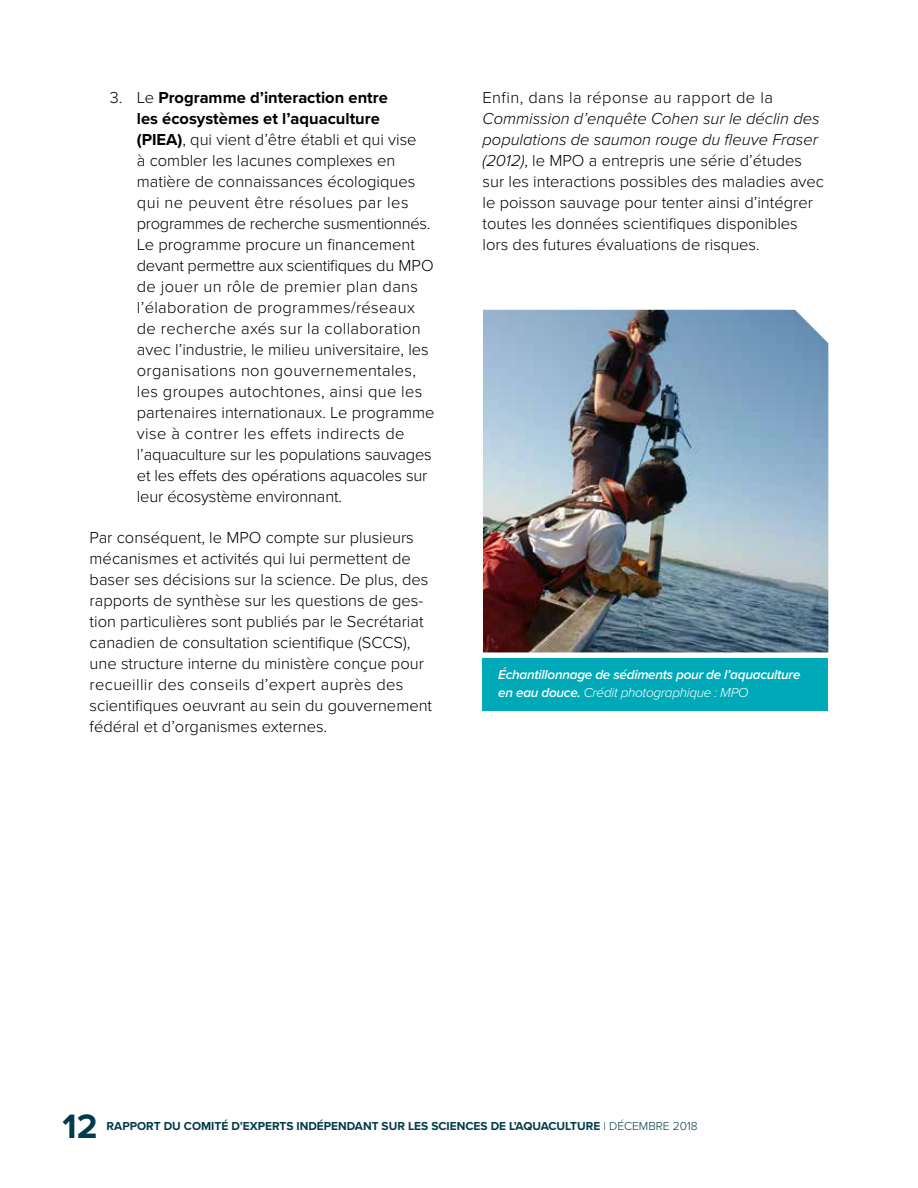
<style>
.page{position:relative;width:918px;height:1188px;background:#fff}
.page>*{position:absolute;margin:0;border:0;box-sizing:border-box;transform-origin:0 0}
.t1{font:700 35.1px "Proxima Nova";color:#003b4b}
.t2{font:300 16.5px/21px "Proxima Nova";color:#000}
.t3{font:300 16.5px "Proxima Nova";letter-spacing:.025em;color:#000}
.t4{font:italic 600 13.5px/18px "Proxima Nova";letter-spacing:-.02em;color:#fff}
.t5{font:700 12px "Proxima Nova";color:#003b4b}
.s1{font-weight:700}
.s2{font-style:italic}
.s3{font-weight:300}
</style>
<div class="page">
<img style="left:483px;top:310px;width:345px;height:342px">
<div style="left:483px;top:658px;width:345px;height:53px;background:#00a9b8"></div>
<p class="t2" style="left:137px;top:87px;width:299px;text-indent:-27px">3. Le <span class="s1">Programme d’interaction entre<br>les écosystèmes et l’aquaculture<br>(PIEA)</span>, qui vient d’être établi et qui vise<br>à combler les lacunes complexes en matière de connaissances écologiques qui ne peuvent être résolues par les programmes de recherche susmentionnés.<br>Le programme procure un financement devant permettre aux scientifiques du MPO de jouer un rôle de premier plan dans l’élaboration de programmes/réseaux de recherche axés sur la collaboration avec l’industrie, le milieu universitaire, les organisations non gouvernementales, les groupes autochtones, ainsi que les partenaires internationaux. Le programme vise à contrer les effets indirects de l’aquaculture sur les populations sauvages et les effets des opérations aquacoles sur leur écosystème environnant.</p>
<p class="t2" style="left:90px;top:527px;width:344px">Par conséquent, le MPO compte sur plusieurs mécanismes et activités qui lui permettent de baser ses décisions sur la science. De plus, des rapports de synthèse sur les questions de ges&shy;tion particulières sont publiés par le Secrétariat canadien de consultation scientifique (SCCS), une structure interne du ministère conçue pour recueillir des conseils d’expert auprès des scientifiques oeuvrant au sein du gouvernement fédéral et d’organismes externes.</p>
<p class="t3" style="left:483px;top:87px;width:292px">Enfin, dans la réponse au rapport de la</p>
<p class="t2" style="left:483px;top:108px;width:343px"><span class="s2">Commission d’enquête Cohen sur le déclin des populations de saumon rouge du fleuve Fraser (2012)</span>, le MPO a entrepris une série d’études sur les interactions possibles des maladies avec le poisson sauvage pour tenter ainsi d’intégrer toutes les données scientifiques disponibles lors des futures évaluations de risques.</p>
<p class="t4" style="left:498px;top:666px;width:304px">Échantillonnage de sédiments pour de l’aquaculture en eau douce. <span class="s3">Crédit photographique : MPO</span></p>
<h1 class="t1" style="left:63px;top:1105px;width:37px">12</h1>
<p class="t5" style="left:107px;top:1119px;width:592px">RAPPORT DU COMITÉ D’EXPERTS INDÉPENDANT SUR LES SCIENCES DE L’AQUACULTURE <span class="s3">| DÉCEMBRE 2018</span></p>
</div>
